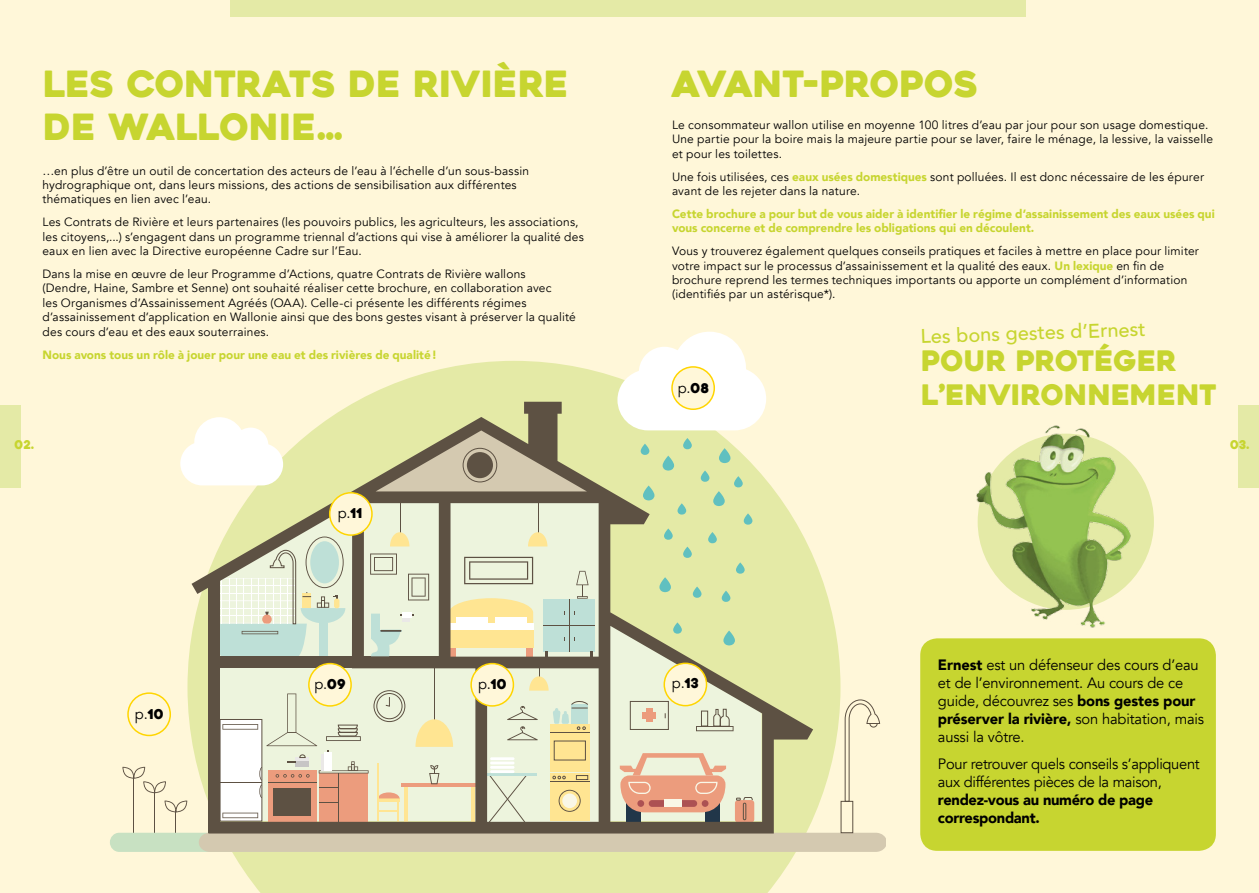
<style>
.page{position:relative;width:1259px;height:893px;background:#fff7d9}
.page>*{position:absolute;margin:0;border:0;box-sizing:border-box;transform-origin:0 0}
.t1{font:36px/43.2px "Heavitas";color:#c7d530}
.t2{font:28.2px/33.8px "Heavitas";color:#c7d530}
.t3{font:500 19.8px "Avenir";color:#c7d530}
.t4{font:15px/18px "Avenir";letter-spacing:-.01em;color:#000}
.t5{font:900 15px/18px "Avenir";letter-spacing:-.02em;color:#000}
.t6{font:12px/14.4px "Avenir";letter-spacing:.015em;color:#000}
.t7{font:900 12px/14.4px "Avenir";color:#c7d530}
.t8{font:12px "Heavitas";color:#c7d530}
.s1{font-weight:900;color:#c7d530}
.s2{font-family:"Heavitas";font-size:13.5px}
.s3{font-weight:900}
</style>
<div class="page">
<div style="left:0;top:405px;width:21px;height:83px;background:#e4eaa6"></div>
<div style="left:1237px;top:405px;width:22px;height:83px;background:#e4eaa6"></div>
<div style="left:231px;top:0;width:795px;height:17px;background:#e4eaa6"></div>
<svg style="left:187px;top:361px;width:653px;height:532px;fill:#e4eaa6"></svg>
<hr style="left:133px;top:776px;width:1px;height:57px;background:#5d5143">
<hr style="left:154px;top:791px;width:1px;height:56px;background:#5d5143">
<svg style="left:122px;top:767px;width:44px;height:26px"></svg>
<hr style="left:175px;top:810px;width:1px;height:37px;background:#5d5143">
<svg style="left:164px;top:800px;width:23px;height:12px"></svg>
<div style="left:110px;top:833px;width:539px;height:19px;background:#c8e1c2;border-radius:9px"></div>
<svg style="left:617px;top:332px;width:149px;height:70px"></svg>
<svg style="left:180px;top:417px;width:11px;height:68px"></svg>
<div style="left:199px;top:833px;width:686px;height:19px;background:#d4c9b0"></div>
<svg style="left:191px;top:402px;width:622px;height:431px;background:#d3d2af"></svg>
<div style="left:840px;top:801px;width:13px;height:32px;border:1px solid #5d5143"></div>
<svg style="left:844px;top:699px;width:36px;height:103px"></svg>
<svg style="left:662px;top:456px;width:12px;height:15px"></svg>
<svg style="left:719px;top:448px;width:11px;height:15px"></svg>
<svg style="left:713px;top:491px;width:12px;height:15px"></svg>
<svg style="left:659px;top:577px;width:12px;height:15px"></svg>
<svg style="left:643px;top:485px;width:11px;height:15px"></svg>
<svg style="left:640px;top:444px;width:9px;height:11px"></svg>
<svg style="left:683px;top:438px;width:9px;height:11px"></svg>
<svg style="left:701px;top:470px;width:8px;height:12px"></svg>
<svg style="left:683px;top:547px;width:9px;height:11px"></svg>
<svg style="left:610px;top:622px;width:151px;height:199px;background:#dcd4b5"></svg>
<svg style="left:664px;top:528px;width:9px;height:12px"></svg>
<svg style="left:734px;top:476px;width:9px;height:11px"></svg>
<svg style="left:677px;top:503px;width:9px;height:12px"></svg>
<svg style="left:736px;top:562px;width:8px;height:12px"></svg>
<svg style="left:743px;top:513px;width:9px;height:12px"></svg>
<svg style="left:721px;top:591px;width:9px;height:11px"></svg>
<svg style="left:708px;top:532px;width:9px;height:11px"></svg>
<svg style="left:693px;top:586px;width:8px;height:12px"></svg>
<div style="left:920px;top:638px;width:296px;height:213px;background:#c7d530;border-radius:17px"></div>
<div style="left:977px;top:434px;width:177px;height:176px;background:#e4eaa6;border-radius:50%"></div>
<img style="left:976px;top:425px;width:163px;height:203px">
<div style="left:672px;top:367px;width:42px;height:42px;background:#fff7d9;border-radius:50%"></div>
<div style="left:671px;top:366px;width:44px;height:44px;border:2px solid #ffd500;border-radius:50%"></div>
<div style="left:309px;top:664px;width:42px;height:42px;background:#fff7d9;border-radius:50%"></div>
<div style="left:308px;top:663px;width:44px;height:44px;border:2px solid #ffd500;border-radius:50%"></div>
<div style="left:127px;top:692px;width:44px;height:44px;border:2px solid #ffd500;border-radius:50%"></div>
<div style="left:471px;top:664px;width:42px;height:42px;background:#fff7d9;border-radius:50%"></div>
<div style="left:470px;top:663px;width:44px;height:44px;border:2px solid #ffd500;border-radius:50%"></div>
<div style="left:330px;top:493px;width:42px;height:42px;background:#fff7d9;border-radius:50%"></div>
<div style="left:329px;top:492px;width:44px;height:44px;border:2px solid #ffd500;border-radius:50%"></div>
<div style="left:664px;top:663px;width:42px;height:43px;background:#fff7d9;border-radius:50%"></div>
<div style="left:663px;top:663px;width:44px;height:43px;border:2px solid #ffd500;border-radius:50%"></div>
<h1 class="t1" style="left:43px;top:63px;width:527px">LES CONTRATS DE RIVIÈRE<br>DE WALLONIE…</h1>
<h1 class="t1" style="left:672px;top:63px;width:308px">AVANT-PROPOS</h1>
<p class="t6" style="left:672px;top:118px;width:542px">Le consommateur wallon utilise en moyenne 100 litres d’eau par jour pour son usage domestique.<br>Une partie pour la boire mais la majeure partie pour se laver, faire le ménage, la lessive, la vaisselle et pour les toilettes.</p>
<p class="t6" style="left:672px;top:170px;width:533px">Une fois utilisées, ces <span class="s1">eaux usées domestiques</span> sont polluées. Il est donc nécessaire de les épurer avant de les rejeter dans la nature.</p>
<p class="t7" style="left:672px;top:206px;width:544px">Cette brochure a pour but de vous aider à identifier le régime d’assainissement des eaux usées qui vous concerne et de comprendre les obligations qui en découlent.</p>
<p class="t6" style="left:672px;top:244px;width:528px">Vous y trouverez également quelques conseils pratiques et faciles à mettre en place pour limiter votre impact sur le processus d’assainissement et la qualité des eaux. <span class="s1">Un lexique</span> en fin de brochure reprend les termes techniques importants ou apporte un complément d’information (identifiés par un astérisque*).</p>
<p class="t6" style="left:43px;top:163px;width:488px">…en plus d’être un outil de concertation des acteurs de l’eau à l’échelle d’un sous-bassin hydrographique ont, dans leurs missions, des actions de sensibilisation aux différentes thématiques en lien avec l’eau.</p>
<p class="t6" style="left:43px;top:215px;width:543px">Les Contrats de Rivière et leurs partenaires (les pouvoirs publics, les agriculteurs, les associations, les citoyens,...) s’engagent dans un programme triennal d’actions qui vise à améliorer la qualité des eaux en lien avec la Directive européenne Cadre sur l’Eau.</p>
<p class="t6" style="left:43px;top:267px;width:535px">Dans la mise en œuvre de leur Programme d’Actions, quatre Contrats de Rivière wallons (Dendre, Haine, Sambre et Senne) ont souhaité réaliser cette brochure, en collaboration avec<br>les Organismes d’Assainissement Agréés (OAA). Celle-ci présente les différents régimes d’assainissement d’application en Wallonie ainsi que des bons gestes visant à préserver la qualité des cours d’eau et des eaux souterraines.</p>
<p class="t7" style="left:43px;top:347px;width:396px">Nous avons tous un rôle à jouer pour une eau et des rivières de qualité!</p>
<h3 class="t3" style="left:920px;top:319px;width:227px;rotate:-2deg">Les bons gestes d’Ernest</h3>
<h2 class="t2" style="left:921px;top:344px;width:297px">POUR PROTÉGER<br>L’ENVIRONNEMENT</h2>
<p class="t4" style="left:678px;top:379px;width:33px">p.<span class="s2">08</span></p>
<p class="t8" style="left:15px;top:437px;width:21px">02.</p>
<p class="t8" style="left:1230px;top:437px;width:20px">03.</p>
<p class="t4" style="left:135px;top:705px;width:30px">p.<span class="s2">10</span></p>
<p class="t4" style="left:338px;top:505px;width:26px">p.<span class="s2">11</span></p>
<p class="t4" style="left:314px;top:675px;width:33px">p.<span class="s2">09</span></p>
<p class="t4" style="left:478px;top:675px;width:30px">p.<span class="s2">10</span></p>
<p class="t4" style="left:672px;top:674px;width:28px">p.<span class="s2">13</span></p>
<p class="t4" style="left:938px;top:656px;width:268px"><span class="s3">Ernest</span> est un défenseur des cours d’eau et de l’environnement. Au cours de ce guide, découvrez ses <span class="s3">bons gestes pour préserver la rivière,</span> son habitation, mais aussi la vôtre.</p>
<p class="t4" style="left:938px;top:755px;width:263px">Pour retrouver quels conseils s’appliquent aux différentes pièces de la maison,</p>
<p class="t5" style="left:938px;top:790px;width:217px">rendez-vous au numéro de page correspondant.</p>
</div>
